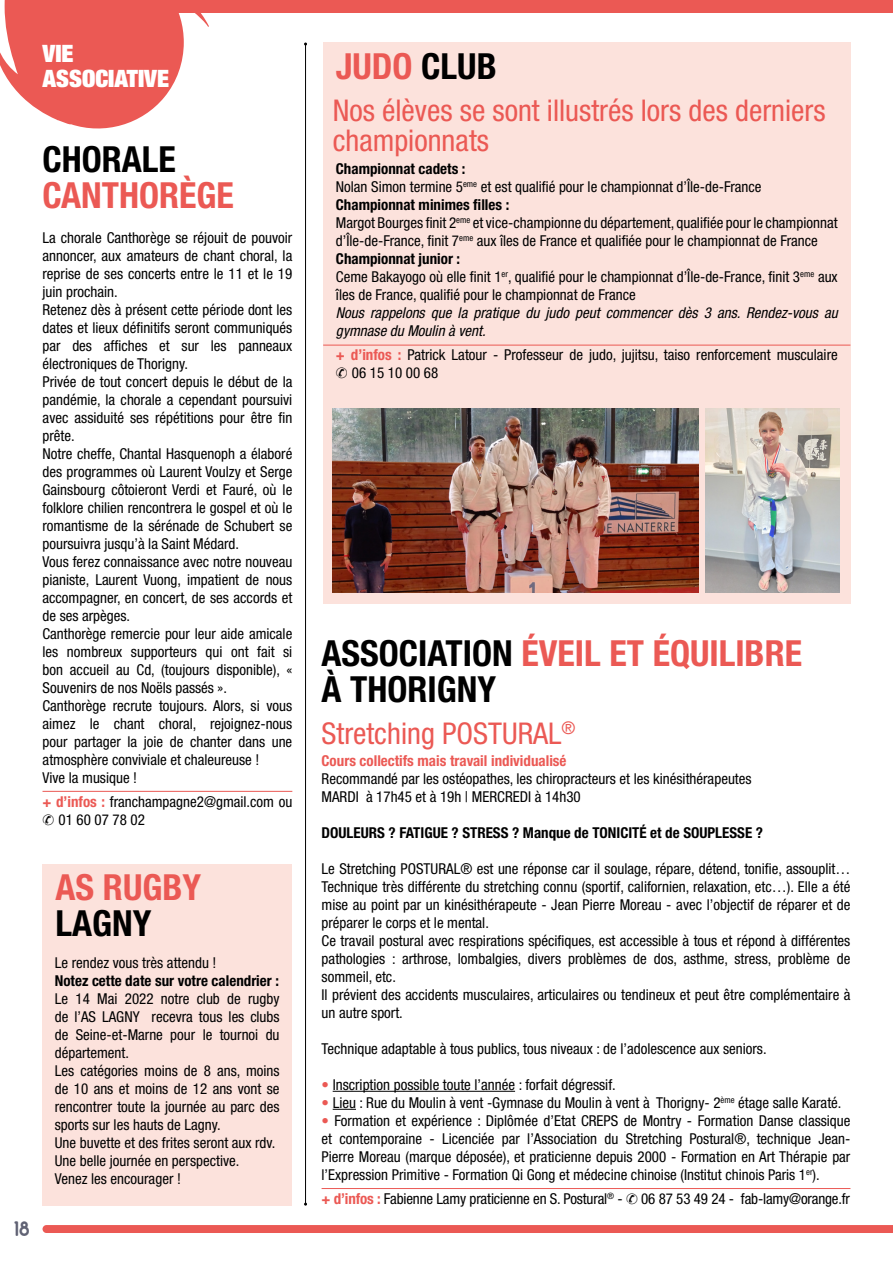
<style>
.page{position:relative;width:893px;height:1263px;background:#fff}
.page>*{position:absolute;margin:0;border:0;box-sizing:border-box;transform-origin:0 0}
.t1{font:700 condensed 36px/36px "Helvetica Neue LT Std";color:#000}
.t2{font:700 condensed 36px "Helvetica Neue LT Std";color:#eb5954}
.t3{font:condensed 30px/30px "Helvetica Neue LT Std";color:#eb5954}
.t4{font:900 condensed 24px/25.5px "Helvetica Neue LT Std";color:#fff}
.t5{font:700 21px "Odin";color:#606274}
.t6{font:condensed 15px/18px "Helvetica Neue LT Std";color:#000}
.t7{font:700 condensed 15px "Helvetica Neue LT Std";color:#000}
.t8{font:italic condensed 15px/18px "Helvetica Neue LT Std";color:#000}
.t9{font:700 condensed 15px "Helvetica Neue LT Std";color:#eb5954}
.s1{font-weight:700;color:#eb5954}
.s2{color:#000}
.s3{font-weight:700}
.s4{color:#eb5954}
</style>
<div class="page">
<svg style="left:0;top:0;width:232px;height:129px"></svg>
<div style="left:43px;top:1225px;width:850px;height:8px;background:#eb5954"></div>
<div style="left:55px;top:0;width:838px;height:12px;background:#eb5954"></div>
<hr style="left:43px;top:791px;width:249px;height:1px;background:#eb5954">
<hr style="left:333px;top:1091px;width:182px;height:1px;background:#000">
<svg style="left:333px;top:1109px;width:23px;height:1px"></svg>
<hr style="left:322px;top:1188px;width:528px;height:1px;background:#eb5954">
<hr style="left:305px;top:44px;width:1px;height:1160px;background:#000">
<div style="left:323px;top:43px;width:527px;height:561px;background:#fce2dc"></div>
<div style="left:42px;top:864px;width:250px;height:341px;background:#fce2dc"></div>
<hr style="left:323px;top:345px;width:527px;height:1px;background:#eb5954">
<img style="left:333px;top:408px;width:365px;height:185px">
<img style="left:705px;top:408px;width:135px;height:185px">
<h3 class="t4" style="left:43px;top:40px;width:128px">VIE<br>ASSOCIATIVE</h3>
<h1 class="t1" style="left:43px;top:141px;width:135px">CHORALE</h1>
<h1 class="t2" style="left:43px;top:174px;width:193px">CANTHORÈGE</h1>
<p class="t6" style="left:43px;top:228px;width:251px">La chorale Canthorège se réjouit de pouvoir annoncer, aux amateurs de chant choral, la reprise de ses concerts entre le 11 et le 19 juin prochain.<br>Retenez dès à présent cette période dont les dates et lieux définitifs seront communiqués par des affiches et sur les panneaux électroniques de Thorigny.<br>Privée de tout concert depuis le début de la pandémie, la chorale a cependant poursuivi avec assiduité ses répétitions pour être fin prête.<br>Notre cheffe, Chantal Hasquenoph a élaboré des programmes où Laurent Voulzy et Serge Gainsbourg côtoieront Verdi et Fauré, où le folklore chilien rencontrera le gospel et où le romantisme de la sérénade de Schubert se poursuivra jusqu’à la Saint Médard.<br>Vous ferez connaissance avec notre nouveau pianiste, Laurent Vuong, impatient de nous accompagner, en concert, de ses accords et de ses arpèges.<br>Canthorège remercie pour leur aide amicale les nombreux supporteurs qui ont fait si bon accueil au Cd, (toujours disponible), « Souvenirs de nos Noëls passés ».<br>Canthorège recrute toujours. Alors, si vous aimez le chant choral, rejoignez-nous pour partager la joie de chanter dans une atmosphère conviviale et chaleureuse !<br>Vive la musique !</p>
<p class="t6" style="left:59px;top:792px;width:235px;text-indent:-16px"><span class="s1">+ d’infos :</span> franchampagne2@gmail.com ou<br>01 60 07 78 02</p>
<h3 class="t5" style="left:14px;top:1217px;width:18px">18</h3>
<h1 class="t2" style="left:55px;top:865px;width:147px">AS RUGBY</h1>
<h1 class="t1" style="left:55px;top:905px;width:98px">LAGNY</h1>
<p class="t6" style="left:55px;top:954px;width:163px">Le rendez vous très attendu !</p>
<p class="t7" style="left:55px;top:972px;width:226px">Notez cette date sur votre calendrier :</p>
<p class="t6" style="left:55px;top:990px;width:226px">Le 14 Mai 2022 notre club de rugby de l’AS LAGNY recevra tous les clubs de Seine-et-Marne pour le tournoi du département.<br>Les catégories moins de 8 ans, moins de 10 ans et moins de 12 ans vont se rencontrer toute la journée au parc des sports sur les hauts de Lagny.<br>Une buvette et des frites seront aux rdv.<br>Une belle journée en perspective.<br>Venez les encourager !</p>
<h1 class="t2" style="left:336px;top:44px;width:162px">JUDO <span class="s2">CLUB</span></h1>
<h2 class="t3" style="left:333px;top:95px;width:494px">Nos élèves se sont illustrés lors des derniers championnats</h2>
<p class="t6" style="left:336px;top:160px;width:503px"><span class="s3">Championnat cadets :<br></span>Nolan Simon termine 5<sup>eme</sup> et est qualifié pour le championnat d’Île-de-France <span class="s3">Championnat minimes filles :<br></span>Margot Bourges finit 2<sup>eme</sup> et vice-championne du département, qualifiée pour le championnat d’Île-de-France, finit 7<sup>eme</sup> aux îles de France et qualifiée pour le championnat de France <span class="s3">Championnat junior :<br></span>Ceme Bakayogo où elle finit 1<sup>er</sup>, qualifié pour le championnat d’Île-de-France, finit 3<sup>eme</sup> aux îles de France, qualifié pour le championnat de France</p>
<p class="t8" style="left:336px;top:304px;width:503px">Nous rappelons que la pratique du judo peut commencer dès 3 ans. Rendez-vous au gymnase du Moulin à vent.</p>
<p class="t6" style="left:352px;top:346px;width:487px;text-indent:-16px"><span class="s1">+ d’infos :</span> Patrick Latour - Professeur de judo, jujitsu, taiso renforcement musculaire<br>06 15 10 00 68</p>
<h1 class="t1" style="left:322px;top:634px;width:482px">ASSOCIATION <span class="s4">ÉVEIL ET ÉQUILIBRE<br></span>À THORIGNY</h1>
<h2 class="t3" style="left:322px;top:719px;width:255px">Stretching POSTURAL<sup>®</sup></h2>
<p class="t9" style="left:322px;top:751px;width:246px">Cours collectifs mais travail individualisé</p>
<p class="t6" style="left:322px;top:769px;width:431px">Recommandé par les ostéopathes, les chiropracteurs et les kinésithérapeutes<br>MARDI à 17h45 et à 19h | MERCREDI à 14h30</p>
<p class="t7" style="left:322px;top:823px;width:443px">DOULEURS ? FATIGUE ? STRESS ? Manque de TONICITÉ et de SOUPLESSE ?</p>
<p class="t6" style="left:322px;top:859px;width:530px">Le Stretching POSTURAL® est une réponse car il soulage, répare, détend, tonifie, assouplit… Technique très différente du stretching connu (sportif, californien, relaxation, etc…). Elle a été mise au point par un kinésithérapeute - Jean Pierre Moreau - avec l’objectif de réparer et de préparer le corps et le mental.<br>Ce travail postural avec respirations spécifiques, est accessible à tous et répond à différentes pathologies : arthrose, lombalgies, divers problèmes de dos, asthme, stress, problème de sommeil, etc.<br>Il prévient des accidents musculaires, articulaires ou tendineux et peut être complémentaire à un autre sport.</p>
<p class="t6" style="left:322px;top:1039px;width:447px">Technique adaptable à tous publics, tous niveaux : de l’adolescence aux seniors.</p>
<p class="t6" style="left:322px;top:1075px;width:296px"><span class="s4">•</span> Inscription possible toute l’année : forfait dégressif.</p>
<p class="t6" style="left:322px;top:1093px;width:521px"><span class="s4">•</span> Lieu : Rue du Moulin à vent -Gymnase du Moulin à vent à Thorigny- 2<sup>ème</sup> étage salle Karaté.</p>
<p class="t6" style="left:322px;top:1111px;width:530px;text-align:justify"><span class="s4">•</span> Formation et expérience : Diplômée d’Etat CREPS de Montry - Formation Danse classique et contemporaine - Licenciée par l’Association du Stretching Postural®, technique Jean-Pierre Moreau (marque déposée), et praticienne depuis 2000 - Formation en Art Thérapie par l’Expression Primitive - Formation Qi Gong et médecine chinoise (Institut chinois Paris 1<sup>er</sup>).</p>
<p class="t6" style="left:322px;top:1189px;width:530px"><span class="s1">+ d’infos :</span> Fabienne Lamy praticienne en S. Postural<sup>®</sup> - 06 87 53 49 24 - fab-lamy@orange.fr</p>
</div>
